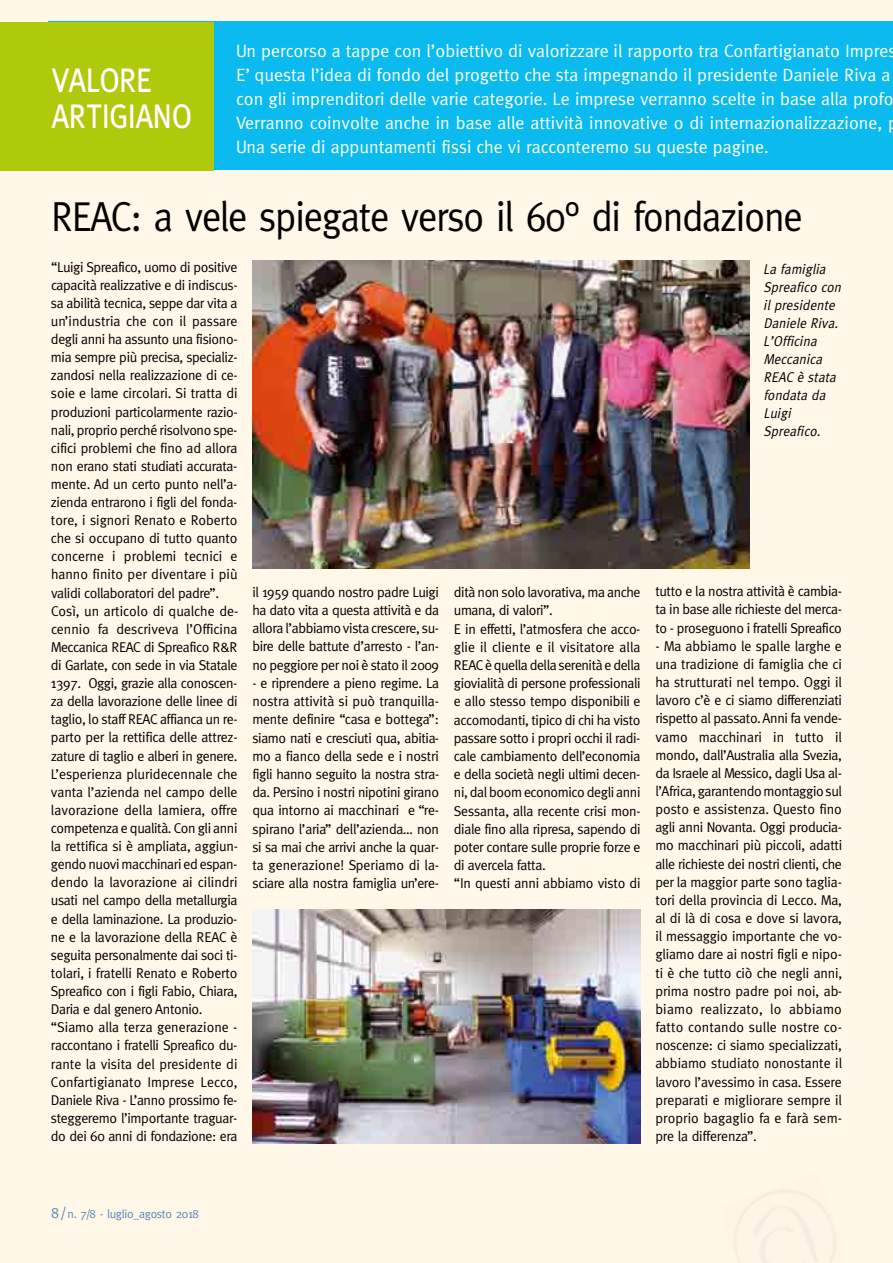
<style>
.page{position:relative;width:893px;height:1263px;background:#fff7e7}
.page>*{position:absolute;margin:0;border:0;box-sizing:border-box;transform-origin:0 0}
.t1{font:45px/36px "Meta Caps";letter-spacing:-.045em;color:#fff;scale:.8 1}
.t2{font:42px "Meta";letter-spacing:-.03em;color:#000;scale:.92 1}
.t3{font:17.85px/24px "Meta";color:#fff}
.t4{font:14.25px/18.1px "Meta";letter-spacing:-.025em;color:#000;text-align:justify}
.t5{font:italic 14.25px/18px "Meta";letter-spacing:.01em;color:#000;scale:.93 1}
.t6{font:12px "Meta";letter-spacing:-.025em;color:#5988bd}
.s1{font-size:15px}
</style>
<div class="page">
<div style="left:49px;top:21px;width:844px;height:149px;background:#0bbbef"></div>
<div style="left:0;top:22px;width:213px;height:149px;background:#afca0b"></div>
<img style="left:252px;top:260px;width:497px;height:308px">
<img style="left:252px;top:909px;width:388px;height:235px">
<h1 class="t1" style="left:51px;top:58px;width:178px">valore artigiano</h1>
<p class="t3" style="left:236px;top:38px;width:662px">Un percorso a tappe con l’obiettivo di valorizzare il rapporto tra Confartigianato Impres E’ questa l’idea di fondo del progetto che sta impegnando il presidente Daniele Riva a con gli imprenditori delle varie categorie. Le imprese verranno scelte in base alla profo Verranno coinvolte anche in base alle attività innovative o di internazionalizzazione, Una serie di appuntamenti fissi che vi racconteremo su queste pagine.</p>
<h2 class="t2" style="left:51px;top:192px;width:819px">REAC: a vele spiegate verso il 60° di fondazione</h2>
<p class="t4" style="left:51px;top:257px;width:189px;text-align:left">“Luigi Spreafico, uomo di positive capacità realizzative e di indiscus&shy;sa abilità tecnica, seppe dar vita a un’industria che con il passare degli anni ha assunto una fisiono&shy;mia sempre più precisa, specializ&shy;zandosi nella realizzazione di ce&shy;soie e lame circolari. Si tratta di produzioni particolarmente razio&shy;nali, proprio perché risolvono spe&shy;cifici problemi che fino ad allora non erano stati studiati accurata&shy;mente. Ad un certo punto nell’a&shy;zienda entrarono i figli del fonda&shy;tore, i signori Renato e Roberto che si occupano di tutto quanto concerne i problemi tecnici e hanno finito per diventare i più validi collaboratori del padre”.<br>Così, un articolo di qualche de&shy;cennio fa descriveva l’Officina Meccanica REAC di Spreafico R&amp;R di Garlate, con sede in via Statale 1397. Oggi, grazie alla conoscen&shy;za della lavorazione delle linee di taglio, lo staff REAC affianca un re&shy;parto per la rettifica delle attrez&shy;zature di taglio e alberi in genere.<br>L’esperienza pluridecennale che vanta l’azienda nel campo delle lavorazione della lamiera, offre competenza e qualità. Con gli anni la rettifica si è ampliata, aggiun&shy;gendo nuovi macchinari ed espan&shy;dendo la lavorazione ai cilindri usati nel campo della metallurgia e della laminazione. La produzio&shy;ne e la lavorazione della REAC è seguita personalmente dai soci ti&shy;tolari, i fratelli Renato e Roberto Spreafico con i figli Fabio, Chiara, Daria e dal genero Antonio. “Siamo alla terza generazione - raccontano i fratelli Spreafico du&shy;rante la visita del presidente di Confartigianato Imprese Lecco, Daniele Riva - L’anno prossimo fe&shy;steggeremo l’importante traguar&shy;do dei 60 anni di fondazione: era</p>
<p class="t5" style="left:763px;top:260px;width:89px">La famiglia<br>Spreafico con il presidente<br>Daniele Riva.<br>L’Officina<br>Meccanica<br>REAC è stata fondata da<br>Luigi<br>Spreafico.</p>
<p class="t4" style="left:655px;top:582px;width:188px">tutto e la nostra attività è cambia&shy;ta in base alle richieste del merca&shy;to - proseguono i fratelli Spreafico</p>
<p class="t4" style="left:655px;top:636px;width:188px">- Ma abbiamo le spalle larghe e una tradizione di famiglia che ci ha strutturati nel tempo. Oggi il lavoro c’è e ci siamo differenziati rispetto al passato. Anni fa vende&shy;vamo macchinari in tutto il mondo, dall’Australia alla Svezia, da Israele al Messico, dagli Usa al&shy;l’Africa, garantendo montaggio sul posto e assistenza. Questo fino agli anni Novanta. Oggi producia&shy;mo macchinari più piccoli, adatti alle richieste dei nostri clienti, che per la maggior parte sono taglia&shy;tori della provincia di Lecco. Ma, al di là di cosa e dove si lavora, il messaggio importante che vo&shy;gliamo dare ai nostri figli e nipo&shy;ti è che tutto ciò che negli anni, prima nostro padre poi noi, ab&shy;biamo realizzato, lo abbiamo fatto contando sulle nostre co&shy;noscenze: ci siamo specializzati, abbiamo studiato nonostante il lavoro l’avessimo in casa. Essere preparati e migliorare sempre il proprio bagaglio fa e farà sem&shy;pre la differenza”.</p>
<p class="t4" style="left:252px;top:583px;width:188px">il 1959 quando nostro padre Luigi ha dato vita a questa attività e da allora l’abbiamo vista crescere, su&shy;bire delle battute d’arresto - l’an&shy;no peggiore per noi è stato il 2009</p>
<p class="t4" style="left:252px;top:674px;width:188px">- e riprendere a pieno regime. La nostra attività si può tranquilla&shy;mente definire “casa e bottega”: siamo nati e cresciuti qua, abitia&shy;mo a fianco della sede e i nostri figli hanno seguito la nostra stra&shy;da. Persino i nostri nipotini girano qua intorno ai macchinari e “re&shy;spirano l’aria” dell’azienda… non si sa mai che arrivi anche la quar&shy;ta generazione! Speriamo di la&shy;sciare alla nostra famiglia un’ere-</p>
<p class="t4" style="left:454px;top:583px;width:188px;text-align:left">dità non solo lavorativa, ma anche umana, di valori”.<br>E in effetti, l’atmosfera che acco&shy;glie il cliente e il visitatore alla<br>REACè quella della serenità e della giovialità di persone professionali e allo stesso tempo disponibili e accomodanti, tipico di chi ha visto passare sotto i propri occhi il radi&shy;cale cambiamento dell’economia e della società negli ultimi decen&shy;ni, dal boom economico degli anni<br>Sessanta, alla recente crisi mon&shy;diale fino alla ripresa, sapendo di poter contare sulle proprie forze e di avercela fatta.<br>“In questi anni abbiamo visto di</p>
<p class="t6" style="left:51px;top:1207px;width:149px"><span class="s1">8 /</span> n. 7/8 - luglio_agosto 2018</p>
</div>
